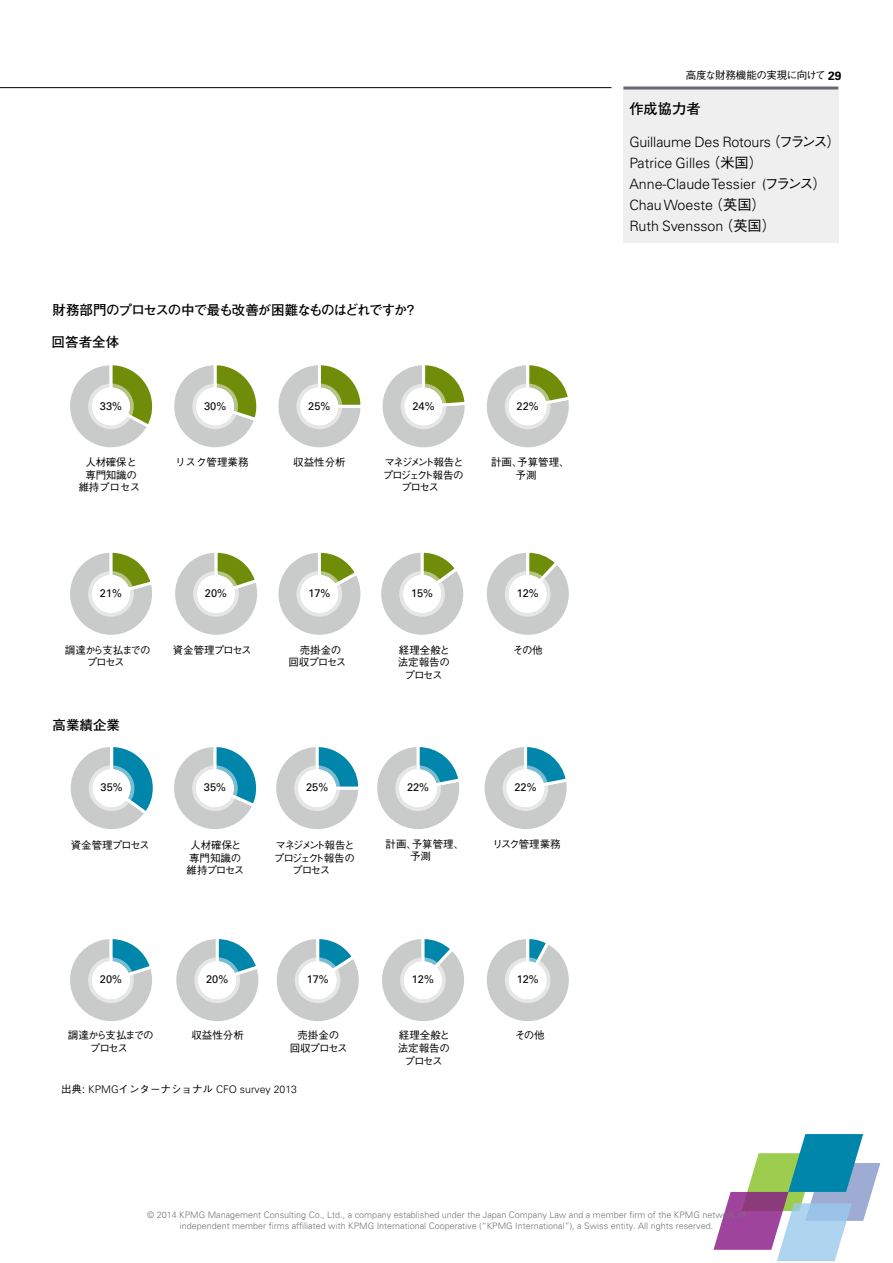
<style>
.page{position:relative;width:893px;height:1263px;background:#fff}
.page>*{position:absolute;margin:0;border:0;box-sizing:border-box;transform-origin:0 0}
.t1{font:300 14.25px/21px "Univers LT Std";color:#000}
.t2{font:700 14.25px "Futo Go B101 Pro";color:#000}
.t3{font:13.5px "Futo Go B101 Pro Bold 90 msp RKSJ H";letter-spacing:-.055em;color:#000}
.t4{font:10.95px "Univers LT Std";color:#000}
.t5{font:10.5px/12.6px "Gothic BBB Pro Medium 90 msp RKSJ H";letter-spacing:-.03em;color:#000}
.t6{font:10.5px/12.6px "Gothic BBB Pro Medium 90 msp RKSJ H";color:#000;text-align:center}
.t7{font:300 10.5px "Univers 45";color:#000}
.t8{font:10.5px/12.6px "Gothic BBB Pro Medium 90 msp RKSJ H";letter-spacing:-.12em;color:#000;text-align:center}
.t9{font:10.5px/12.6px "Gothic BBB Pro Medium 90 msp RKSJ H";letter-spacing:-.06em;color:#000}
.t10{font:10.5px "Gothic BBB Pro Medium 90 msp RKSJ H";letter-spacing:-.165em;color:#000}
.t11{font:10.5px "Gothic BBB Pro Medium 90 msp RKSJ H";letter-spacing:-.145em;color:#000}
.t12{font:10.5px "Gothic BBB Pro Medium 90 msp RKSJ H";letter-spacing:-.095em;color:#000}
.t13{font:500 10.5px "Gothic BBB Pro";letter-spacing:-.04em;color:#000}
.t14{font:300 9px/10.8px "Univers 45";color:#737578;text-align:center}
.s1{font-family:"Univers LT Std";font-weight:700;font-size:12px}
.s2{font-family:"Gothic BBB Pro";font-weight:500}
.s3{font-family:"Univers 45"}
.s4{font-family:"Gothic BBB Pro Medium 90 msp RKSJ H";font-weight:400}
</style>
<div class="page">
<svg style="left:70px;top:365px;width:83px;height:83px"></svg>
<svg style="left:278px;top:365px;width:83px;height:83px"></svg>
<svg style="left:382px;top:365px;width:83px;height:83px"></svg>
<svg style="left:486px;top:365px;width:83px;height:83px"></svg>
<svg style="left:70px;top:552px;width:82px;height:83px"></svg>
<svg style="left:175px;top:552px;width:82px;height:83px"></svg>
<svg style="left:278px;top:552px;width:83px;height:83px"></svg>
<svg style="left:381px;top:552px;width:83px;height:83px"></svg>
<svg style="left:486px;top:552px;width:83px;height:83px"></svg>
<svg style="left:70px;top:747px;width:83px;height:82px"></svg>
<svg style="left:174px;top:747px;width:83px;height:82px"></svg>
<svg style="left:276px;top:747px;width:83px;height:82px"></svg>
<svg style="left:377px;top:747px;width:83px;height:82px"></svg>
<svg style="left:484px;top:747px;width:83px;height:82px"></svg>
<svg style="left:70px;top:939px;width:82px;height:82px"></svg>
<svg style="left:176px;top:939px;width:183px;height:82px"></svg>
<svg style="left:382px;top:939px;width:82px;height:82px"></svg>
<svg style="left:486px;top:939px;width:83px;height:82px"></svg>
<svg style="left:174px;top:365px;width:83px;height:83px"></svg>
<svg style="left:713px;top:1134px;width:167px;height:127px"></svg>
<div style="left:623px;top:89px;width:215px;height:154px;background:#efefef"></div>
<hr style="left:623px;top:87px;width:215px;height:3px;background:#68696e">
<hr style="left:0;top:87px;width:611px;height:1px;background:#000">
<p class="t13" style="left:686px;top:67px;width:157px">高度な財務機能の実現に向けて <span class="s1">29</span></p>
<h1 class="t2" style="left:629px;top:98px;width:73px">作成協力者</h1>
<h1 class="t1" style="left:629px;top:132px;width:213px">Guillaume Des Rotours <span class="s2">（フランス）<br></span>Patrice Gilles <span class="s2">（米国）<br></span>Anne-Claude Tessier <span class="s3">(</span><span class="s2">フランス）<br></span>Chau Woeste <span class="s2">（英国）<br></span>Ruth Svensson <span class="s2">（英国）</span></h1>
<h2 class="t3" style="left:53px;top:299px;width:363px">財務部門のプロセスの中で最も改善が困難なものはどれですか?</h2>
<h2 class="t3" style="left:52px;top:331px;width:69px">回答者全体</h2>
<p class="t4" style="left:100px;top:399px;width:24px">33%</p>
<p class="t4" style="left:204px;top:399px;width:24px">30%</p>
<p class="t4" style="left:308px;top:399px;width:24px">25%</p>
<p class="t4" style="left:412px;top:399px;width:24px">24%</p>
<p class="t4" style="left:517px;top:399px;width:24px">22%</p>
<p class="t5" style="left:79px;top:454px;width:63px;text-align:center">人材確保と専門知識の維持プロセス</p>
<p class="t6" style="left:175px;top:454px;width:75px">リスク管理業務</p>
<p class="t5" style="left:293px;top:454px;width:54px">収益性分析</p>
<p class="t10" style="left:384px;top:454px;width:81px">マネジメント報告と</p>
<p class="t11" style="left:383px;top:466px;width:82px">プロジェクト報告の</p>
<p class="t5" style="left:401px;top:480px;width:39px">プロセス</p>
<p class="t5" style="left:516px;top:454px;width:56px;text-indent:-25px">計画、予算管理、予測</p>
<p class="t4" style="left:100px;top:587px;width:24px">21%</p>
<p class="t4" style="left:205px;top:587px;width:24px">20%</p>
<p class="t4" style="left:308px;top:587px;width:23px">17%</p>
<p class="t4" style="left:411px;top:587px;width:23px">15%</p>
<p class="t4" style="left:517px;top:587px;width:23px">12%</p>
<p class="t8" style="left:65px;top:642px;width:87px">調達から支払までのプロセス</p>
<p class="t12" style="left:173px;top:641px;width:80px">資金管理プロセス</p>
<p class="t9" style="left:288px;top:642px;width:59px;text-indent:11px">売掛金の回収プロセス</p>
<p class="t6" style="left:398px;top:642px;width:54px">経理全般と法定報告のプロセス</p>
<p class="t5" style="left:513px;top:642px;width:31px">その他</p>
<h2 class="t3" style="left:53px;top:714px;width:69px">高業績企業</h2>
<p class="t4" style="left:101px;top:781px;width:24px">35%</p>
<p class="t4" style="left:204px;top:781px;width:24px">35%</p>
<p class="t4" style="left:306px;top:781px;width:24px">25%</p>
<p class="t4" style="left:407px;top:781px;width:24px">22%</p>
<p class="t4" style="left:514px;top:781px;width:24px">22%</p>
<p class="t12" style="left:71px;top:836px;width:80px">資金管理プロセス</p>
<p class="t6" style="left:187px;top:837px;width:59px">人材確保と専門知識の維持プロセス</p>
<p class="t10" style="left:276px;top:836px;width:81px">マネジメント報告と</p>
<p class="t11" style="left:274px;top:849px;width:82px">プロジェクト報告の</p>
<p class="t5" style="left:292px;top:862px;width:39px">プロセス</p>
<p class="t5" style="left:410px;top:836px;width:56px;text-indent:-25px">計画、予算管理、予測</p>
<p class="t5" style="left:493px;top:836px;width:70px">リスク管理業務</p>
<p class="t4" style="left:100px;top:973px;width:24px">20%</p>
<p class="t4" style="left:206px;top:973px;width:24px">20%</p>
<p class="t4" style="left:307px;top:973px;width:23px">17%</p>
<p class="t4" style="left:412px;top:973px;width:23px">12%</p>
<p class="t4" style="left:517px;top:973px;width:23px">12%</p>
<p class="t8" style="left:68px;top:1028px;width:87px">調達から支払までのプロセス</p>
<p class="t5" style="left:191px;top:1028px;width:54px">収益性分析</p>
<p class="t9" style="left:290px;top:1028px;width:59px;text-align:center">売掛金の<br>回収プロセス</p>
<p class="t6" style="left:398px;top:1028px;width:54px">経理全般と法定報告のプロセス</p>
<p class="t5" style="left:515px;top:1028px;width:31px">その他</p>
<p class="t7" style="left:61px;top:1083px;width:238px"><span class="s4">出典:</span> KPMG<span class="s4">インターナショナル</span> CFO survey 2013</p>
<p class="t14" style="left:147px;top:1209px;width:600px">© 2014 KPMG Management Consulting Co., Ltd., a company established under the Japan Company Law and a member firm of the KPMG network of independent member firms affiliated with KPMG International Cooperative (“KPMG International”), a Swiss entity. All rights reserved.</p>
</div>
